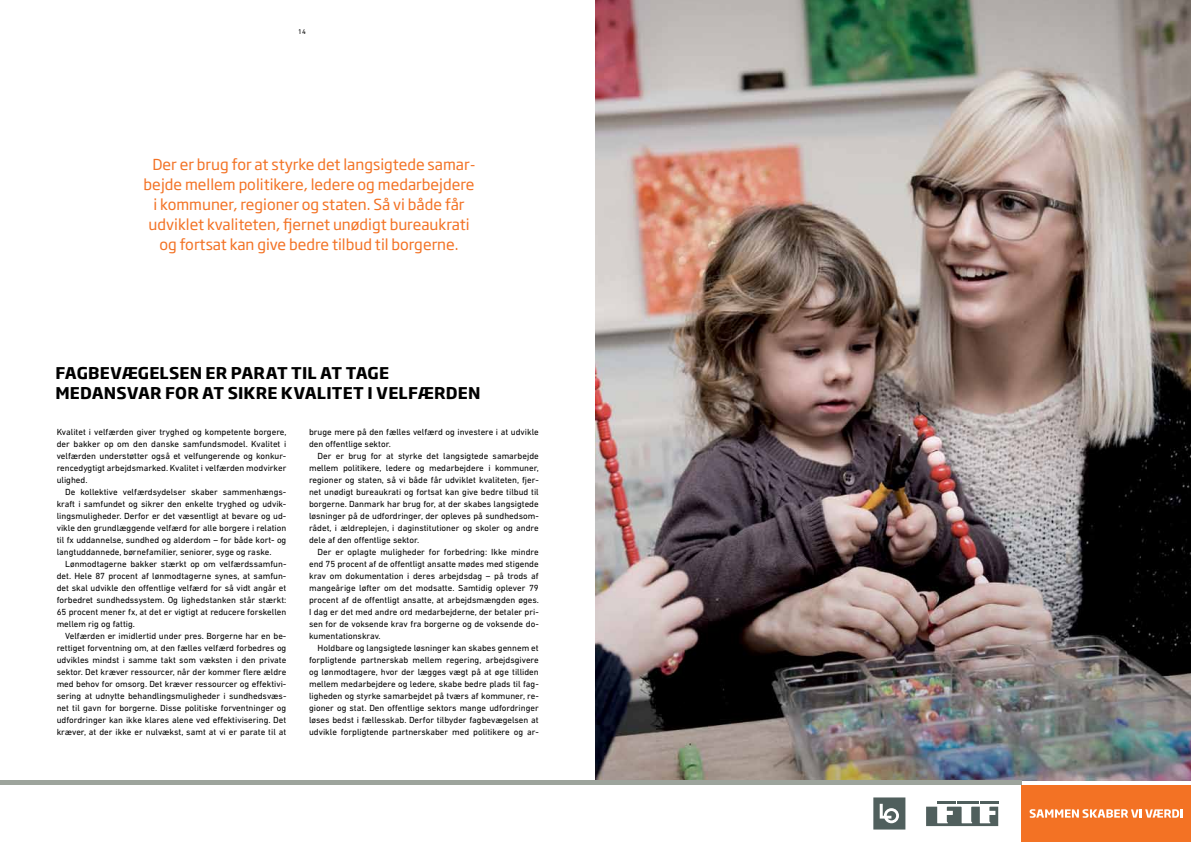
<style>
.page{position:relative;width:1191px;height:842px;background:#fff}
.page>*{position:absolute;margin:0;border:0;box-sizing:border-box;transform-origin:0 0}
.t1{font:700 16px/20px "Soho Gothic Pro";letter-spacing:.01em;color:#000}
.t2{font:15px/20px "Soho Gothic Pro";color:#f37224;text-align:center}
.t3{font:9px/12px "DIN Next LT Pro";color:#000;text-align:justify}
.t4{font:7px "DIN Next LT Pro";color:#000}
</style>
<div class="page">
<img style="left:595px;top:0;width:596px;height:780px">
<div style="left:0;top:780px;width:1021px;height:5px;background:#9da49c"></div>
<hr style="left:937px;top:801px;width:18px;height:3px;background:#505f5d">
<hr style="left:957px;top:801px;width:21px;height:3px;background:#505f5d">
<hr style="left:979px;top:801px;width:19px;height:3px;background:#505f5d">
<svg style="left:926px;top:807px;width:72px;height:19px"></svg>
<svg style="left:873px;top:797px;width:32px;height:32px"></svg>
<div style="left:1021px;top:785px;width:170px;height:57px;background:#f37224"></div>
<svg style="left:1029px;top:809px;width:153px;height:9px"></svg>
<p class="t4" style="left:298px;top:27px;width:9px">14</p>
<p class="t2" style="left:144px;top:154px;width:333px">Der er brug for at styrke det langsigtede samar&shy;bejde mellem politikere, ledere og medarbejdere i kommuner, regioner og staten. Så vi både får udviklet kvaliteten, fjernet unødigt bureaukrati og fortsat kan give bedre tilbud til borgerne.</p>
<h1 class="t1" style="left:55px;top:362px;width:426px">FAGBEVÆGELSEN ER PARAT TIL AT TAGE<br>MEDANSVAR FOR AT SIKRE KVALITET I VELFÆRDEN</h1>
<p class="t3" style="left:57px;top:426px;width:231px">Kvalitet i velfærden giver tryghed og kompetente borgere, der bakker op om den danske samfundsmodel. Kvalitet i velfærden understøtter også et velfungerende og konkur&shy;rencedygtigt arbejdsmarked. Kvalitet i velfærden modvirker ulighed.</p>
<p class="t3" style="left:57px;top:486px;width:231px;text-indent:9px">De kollektive velfærdsydelser skaber sammenhængs&shy;kraft i samfundet og sikrer den enkelte tryghed og udvik&shy;lingsmuligheder. Derfor er det væsentligt at bevare og ud&shy;vikle den grundlæggende velfærd for alle borgere i relation til fx uddannelse, sundhed og alderdom – for både kort- og langtuddannede, børnefamilier, seniorer, syge og raske.</p>
<p class="t3" style="left:57px;top:558px;width:231px;text-indent:9px">Lønmodtagerne bakker stærkt op om velfærdssamfun&shy;det. Hele 87 procent af lønmodtagerne synes, at samfun&shy;det skal udvikle den offentlige velfærd for så vidt angår et forbedret sundhedssystem. Og lighedstanken står stærkt:<br>65 procent mener fx, at det er vigtigt at reducere forskellen mellem rig og fattig.</p>
<p class="t3" style="left:57px;top:630px;width:231px;text-indent:9px">Velfærden er imidlertid under pres. Borgerne har en be&shy;rettiget forventning om, at den fælles velfærd forbedres og udvikles mindst i samme takt som væksten i den private sektor. Det kræver ressourcer, når der kommer flere ældre med behov for omsorg. Det kræver ressourcer og effektivi&shy;sering at udnytte behandlingsmuligheder i sundhedsvæs&shy;net til gavn for borgerne. Disse politiske forventninger og udfordringer kan ikke klares alene ved effektivisering. Det kræver, at der ikke er nulvækst, samt at vi er parate til at</p>
<p class="t3" style="left:309px;top:426px;width:231px">bruge mere på den fælles velfærd og investere i at udvikle den offentlige sektor.</p>
<p class="t3" style="left:309px;top:450px;width:231px;text-indent:9px">Der er brug for at styrke det langsigtede samarbejde mellem politikere, ledere og medarbejdere i kommuner, regioner og staten, så vi både får udviklet kvaliteten, fjer&shy;net unødigt bureaukrati og fortsat kan give bedre tilbud til borgerne. Danmark har brug for, at der skabes langsigtede løsninger på de udfordringer, der opleves på sundhedsom&shy;rådet, i ældreplejen, i daginstitutioner og skoler og andre dele af den offentlige sektor.</p>
<p class="t3" style="left:309px;top:546px;width:231px;text-indent:9px">Der er oplagte muligheder for forbedring: Ikke mindre end 75 procent af de offentligt ansatte mødes med stigende krav om dokumentation i deres arbejdsdag – på trods af mangeårige løfter om det modsatte. Samtidig oplever 79 procent af de offentligt ansatte, at arbejdsmængden øges.<br>I dag er det med andre ord medarbejderne, der betaler pri&shy;sen for de voksende krav fra borgerne og de voksende do&shy;kumentationskrav.</p>
<p class="t3" style="left:309px;top:642px;width:231px;text-indent:9px">Holdbare og langsigtede løsninger kan skabes gennem et forpligtende partnerskab mellem regering, arbejdsgivere og lønmodtagere, hvor der lægges vægt på at øge tilliden mellem medarbejdere og ledere, skabe bedre plads til fag&shy;ligheden og styrke samarbejdet på tværs af kommuner, re&shy;gioner og stat. Den offentlige sektors mange udfordringer løses bedst i fællesskab. Derfor tilbyder fagbevægelsen at udvikle forpligtende partnerskaber med politikere og ar-</p>
</div>
